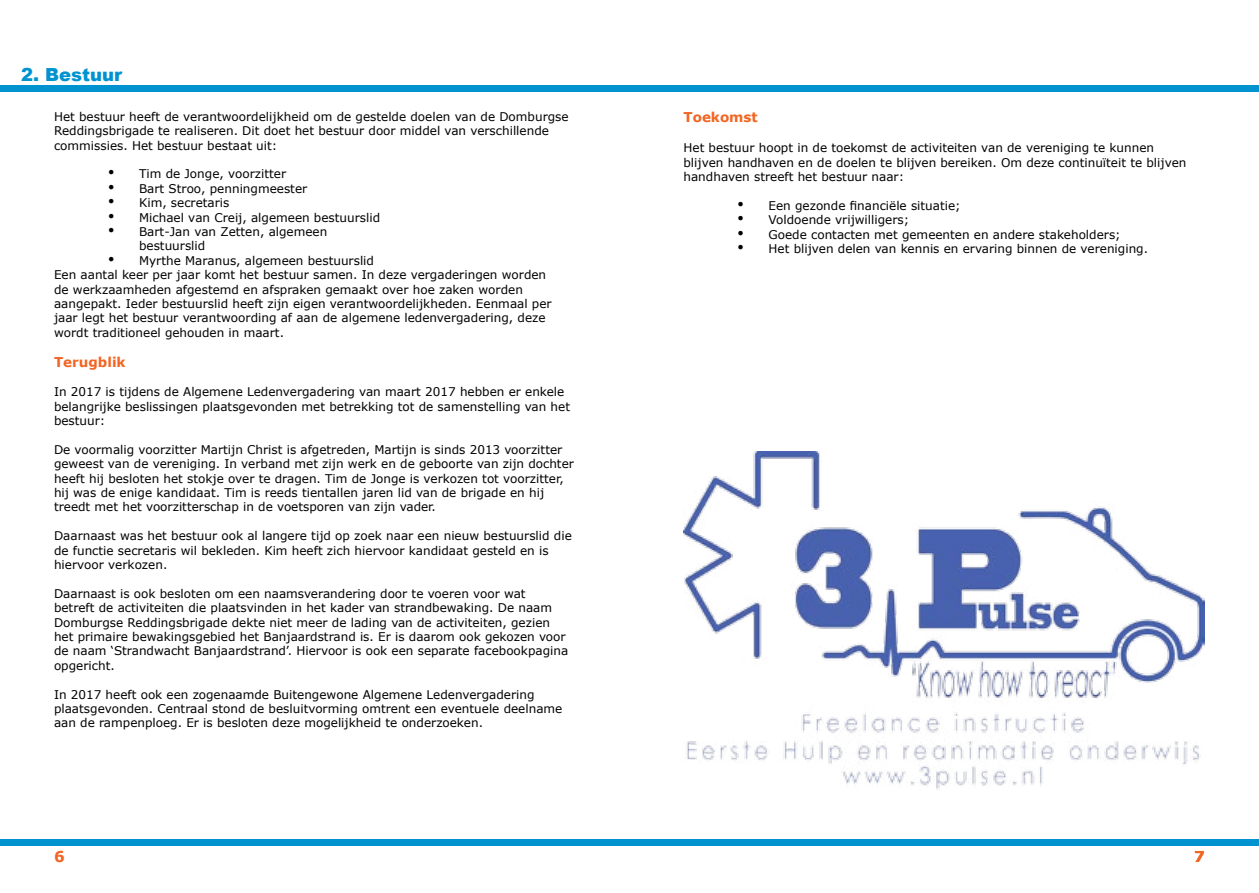
<style>
.page{position:relative;width:1259px;height:893px;background:#fff}
.page>*{position:absolute;margin:0;border:0;box-sizing:border-box;transform-origin:0 0}
.t1{font:900 18px "Arial";color:#0093d0}
.t2{font:700 15px "Verdana";color:#f26522}
.t3{font:700 13.5px "Verdana";color:#f26522}
.t4{font:12px/14.4px "Verdana";color:#000}
.s1{font-family:"Times New Roman";font-size:18px}
</style>
<div class="page">
<div style="left:0;top:85px;width:629px;height:6px;background:#0093d0"></div>
<div style="left:0;top:839px;width:1259px;height:6px;background:#0093d0"></div>
<div style="left:629px;top:85px;width:630px;height:6px;background:#0093d0"></div>
<img style="left:683px;top:452px;width:522px;height:338px">
<h1 class="t1" style="left:21px;top:61px;width:102px">2. Bestuur</h1>
<p class="t4" style="left:54px;top:109px;width:516px">Het bestuur heeft de verantwoordelijkheid om de gestelde doelen van de Domburgse<br>Reddingsbrigade te realiseren. Dit doet het bestuur door middel van verschillende commissies. Het bestuur bestaat uit:</p>
<p class="t4" style="left:108px;top:167px;width:180px"><span class="s1">•</span> Tim de Jonge, voorzitter</p>
<p class="t4" style="left:108px;top:181px;width:201px"><span class="s1">•</span> Bart Stroo, penningmeester</p>
<p class="t4" style="left:108px;top:196px;width:123px"><span class="s1">•</span> Kim, secretaris</p>
<p class="t4" style="left:108px;top:210px;width:274px"><span class="s1">•</span> Michael van Creij, algemeen bestuurslid</p>
<p class="t4" style="left:139px;top:225px;width:190px;text-indent:-31px"><span class="s1">•</span> Bart-Jan van Zetten, algemeen bestuurslid</p>
<p class="t4" style="left:54px;top:253px;width:499px;text-indent:54px"><span class="s1">•</span> Myrthe Maranus, algemeen bestuurslid<br>Een aantal keer per jaar komt het bestuur samen. In deze vergaderingen worden de werkzaamheden afgestemd en afspraken gemaakt over hoe zaken worden aangepakt. Ieder bestuurslid heeft zijn eigen verantwoordelijkheden. Eenmaal per jaar legt het bestuur verantwoording af aan de algemene ledenvergadering, deze wordt traditioneel gehouden in maart.</p>
<p class="t3" style="left:54px;top:354px;width:73px">Terugblik</p>
<p class="t4" style="left:54px;top:385px;width:517px">In 2017 is tijdens de Algemene Ledenvergadering van maart 2017 hebben er enkele belangrijke beslissingen plaatsgevonden met betrekking tot de samenstelling van het bestuur:</p>
<p class="t4" style="left:54px;top:442px;width:521px">De voormalig voorzitter Martijn Christ is afgetreden, Martijn is sinds 2013 voorzitter geweest van de vereniging. In verband met zijn werk en de geboorte van zijn dochter heeft hij besloten het stokje over te dragen. Tim de Jonge is verkozen tot voorzitter, hij was de enige kandidaat. Tim is reeds tientallen jaren lid van de brigade en hij treedt met het voorzitterschap in de voetsporen van zijn vader.</p>
<p class="t4" style="left:54px;top:529px;width:519px">Daarnaast was het bestuur ook al langere tijd op zoek naar een nieuw bestuurslid die de functie secretaris wil bekleden. Kim heeft zich hiervoor kandidaat gesteld en is hiervoor verkozen.</p>
<p class="t4" style="left:54px;top:586px;width:516px">Daarnaast is ook besloten om een naamsverandering door te voeren voor wat betreft de activiteiten die plaatsvinden in het kader van strandbewaking. De naam Domburgse Reddingsbrigade dekte niet meer de lading van de activiteiten, gezien het primaire bewakingsgebied het Banjaardstrand is. Er is daarom ook gekozen voor de naam ‘Strandwacht Banjaardstrand’. Hiervoor is ook een separate facebookpagina opgericht.</p>
<p class="t4" style="left:54px;top:687px;width:510px">In 2017 heeft ook een zogenaamde Buitengewone Algemene Ledenvergadering plaatsgevonden. Centraal stond de besluitvorming omtrent een eventuele deelname aan de rampenploeg. Er is besloten deze mogelijkheid te onderzoeken.</p>
<p class="t2" style="left:54px;top:847px;width:12px">6</p>
<p class="t3" style="left:683px;top:108px;width:76px">Toekomst</p>
<p class="t4" style="left:683px;top:141px;width:504px">Het bestuur hoopt in de toekomst de activiteiten van de vereniging te kunnen blijven handhaven en de doelen te blijven bereiken. Om deze continuïteit te blijven handhaven streeft het bestuur naar:</p>
<p class="t4" style="left:737px;top:199px;width:225px"><span class="s1">•</span> Een gezonde financiële situatie;</p>
<p class="t4" style="left:737px;top:213px;width:173px"><span class="s1">•</span> Voldoende vrijwilligers;</p>
<p class="t4" style="left:737px;top:227px;width:385px"><span class="s1">•</span> Goede contacten met gemeenten en andere stakeholders;</p>
<p class="t4" style="left:737px;top:242px;width:412px"><span class="s1">•</span> Het blijven delen van kennis en ervaring binnen de vereniging.</p>
<p class="t2" style="left:1194px;top:847px;width:12px">7</p>
</div>
